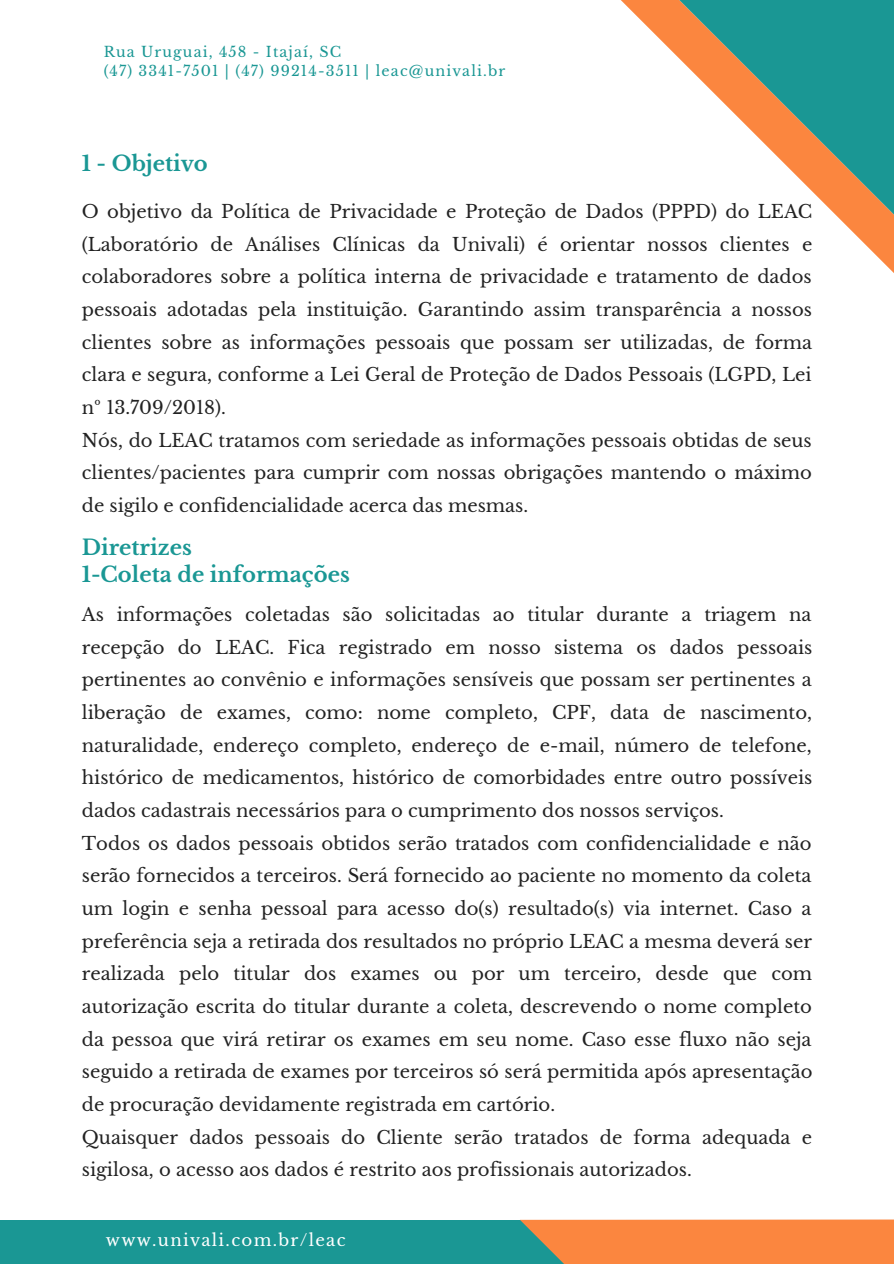
<style>
.page{position:relative;width:894px;height:1264px;background:#fff}
.page>*{position:absolute;margin:0;border:0;box-sizing:border-box;transform-origin:0 0}
.t1{font:700 21px "Libre Baskerville";color:#1a9794}
.t2{font:18px/32.7px "Libre Baskerville";color:#222;text-align:justify}
.t3{font:16.5px "Libre Baskerville";letter-spacing:.08em;color:#fff}
.t4{font:14.25px "Libre Baskerville";letter-spacing:.08em;color:#1a9794}
</style>
<div class="page">
<div style="left:0;top:1219px;width:758px;height:44px;background:#1a9794"></div>
<svg style="left:520px;top:1219px;width:373px;height:44px;background:#ee8846"></svg>
<svg style="left:621px;top:0;width:272px;height:272px"></svg>
<svg style="left:679px;top:0;width:214px;height:215px"></svg>
<p class="t4" style="left:104px;top:43px;width:239px">Rua Uruguai, 458 - Itajaí, SC</p>
<p class="t4" style="left:104px;top:62px;width:403px">(47) 3341-7501 | (47) 99214-3511 | leac@univali.br</p>
<p class="t1" style="left:82px;top:150px;width:127px">1 - Objetivo</p>
<p class="t2" style="left:82px;top:195px;width:731px">O objetivo da Política de Privacidade e Proteção de Dados (PPPD) do LEAC (Laboratório de Análises Clínicas da Univali) é orientar nossos clientes e colaboradores sobre a política interna de privacidade e tratamento de dados pessoais adotadas pela instituição. Garantindo assim transparência a nossos clientes sobre as informações pessoais que possam ser utilizadas, de forma clara e segura, conforme a Lei Geral de Proteção de Dados Pessoais (LGPD, Lei nº 13.709/2018).</p>
<p class="t2" style="left:82px;top:424px;width:731px">Nós, do LEAC tratamos com seriedade as informações pessoais obtidas de seus clientes/pacientes para cumprir com nossas obrigações mantendo o máximo de sigilo e confidencialidade acerca das mesmas.</p>
<p class="t1" style="left:82px;top:534px;width:111px">Diretrizes</p>
<p class="t1" style="left:82px;top:561px;width:269px">1-Coleta de informações</p>
<p class="t2" style="left:82px;top:598px;width:732px">As informações coletadas são solicitadas ao titular durante a triagem na recepção do LEAC. Fica registrado em nosso sistema os dados pessoais pertinentes ao convênio e informações sensíveis que possam ser pertinentes a liberação de exames, como: nome completo, CPF, data de nascimento, naturalidade, endereço completo, endereço de e-mail, número de telefone, histórico de medicamentos, histórico de comorbidades entre outro possíveis dados cadastrais necessários para o cumprimento dos nossos serviços.</p>
<p class="t2" style="left:82px;top:827px;width:732px">Todos os dados pessoais obtidos serão tratados com confidencialidade e não serão fornecidos a terceiros. Será fornecido ao paciente no momento da coleta um login e senha pessoal para acesso do(s) resultado(s) via internet. Caso a preferência seja a retirada dos resultados no próprio LEAC a mesma deverá ser realizada pelo titular dos exames ou por um terceiro, desde que com autorização escrita do titular durante a coleta, descrevendo o nome completo da pessoa que virá retirar os exames em seu nome. Caso esse fluxo não seja seguido a retirada de exames por terceiros só será permitida após apresentação de procuração devidamente registrada em cartório.</p>
<p class="t2" style="left:82px;top:1121px;width:731px">Quaisquer dados pessoais do Cliente serão tratados de forma adequada e sigilosa, o acesso aos dados é restrito aos profissionais autorizados.</p>
<p class="t3" style="left:106px;top:1229px;width:241px">www.univali.com.br/leac</p>
</div>
